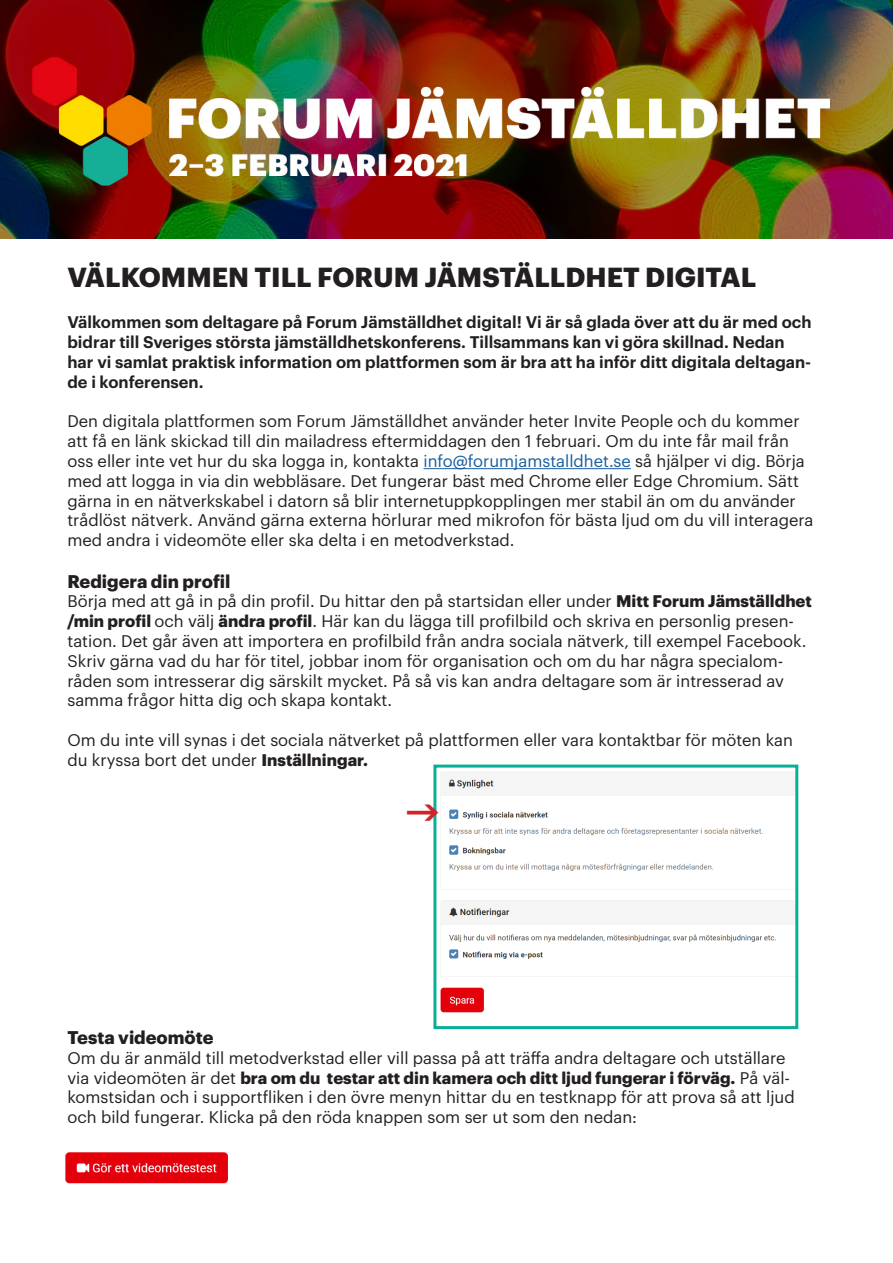
<style>
.page{position:relative;width:893px;height:1263px;background:#fff}
.page>*{position:absolute;margin:0;border:0;box-sizing:border-box;transform-origin:0 0}
.t1{font:700 27px "Graphik";color:#231f20}
.t2{font:700 18px "Graphik";color:#231f20}
.t3{font:16.5px/19.8px "Graphik";color:#231f20}
.t4{font:600 16.5px/19.8px "Graphik";color:#231f20}
.s1{color:#175d9e}
.s2{font-weight:700}
</style>
<div class="page">
<img style="left:0;top:0;width:893px;height:238px">
<hr style="left:424px;top:468px;width:207px;height:1px;background:#175d9e">
<img style="left:440px;top:771px;width:354px;height:242px">
<div style="left:433px;top:764px;width:365px;height:265px;border:3px solid #08af97"></div>
<img style="left:65px;top:1152px;width:163px;height:32px">
<svg style="left:433px;top:804px;width:4px;height:16px"></svg>
<p class="t1" style="left:67px;top:256px;width:690px">VÄLKOMMEN TILL FORUM JÄMSTÄLLDHET DIGITAL</p>
<p class="t4" style="left:67px;top:311px;width:746px">Välkommen som deltagare på Forum Jämställdhet digital! Vi är så glada över att du är med och bidrar till Sveriges största jämställdhetskonferens. Tillsammans kan vi göra skillnad. Nedan har vi samlat praktisk information om plattformen som är bra att ha inför ditt digitala deltagan&shy;de i konferensen.</p>
<p class="t3" style="left:67px;top:410px;width:747px">Den digitala plattformen som Forum Jämställdhet använder heter Invite People och du kommer att få en länk skickad till din mailadress eftermiddagen den 1 februari. Om du inte får mail från oss eller inte vet hur du ska logga in, kontakta <span class="s1">info@forumjamstalldhet.se</span> så hjälper vi dig. Börja med att logga in via din webbläsare. Det fungerar bäst med Chrome eller Edge Chromium. Sätt gärna in en nätverkskabel i datorn så blir internetuppkopplingen mer stabil än om du använder trådlöst nätverk. Använd gärna externa hörlurar med mikrofon för bästa ljud om du vill interagera med andra i videomöte eller ska delta i en metodverkstad.</p>
<p class="t2" style="left:67px;top:567px;width:164px">Redigera din profil</p>
<p class="t3" style="left:67px;top:590px;width:746px">Börja med att gå in på din profil. Du hittar den på startsidan eller under <span class="s2">Mitt Forum Jämställdhet /min profil</span> och välj <span class="s2">ändra profil</span>. Här kan du lägga till profilbild och skriva en personlig presen&shy;tation. Det går även att importera en profilbild från andra sociala nätverk, till exempel Facebook.<br>Skriv gärna vad du har för titel, jobbar inom för organisation och om du har några specialom&shy;råden som intresserar dig särskilt mycket. På så vis kan andra deltagare som är intresserad av samma frågor hitta dig och skapa kontakt.</p>
<p class="t3" style="left:67px;top:729px;width:727px">Om du inte vill synas i det sociala nätverket på plattformen eller vara kontaktbar för möten kan du kryssa bort det under <span class="s2">Inställningar.</span></p>
<p class="t2" style="left:67px;top:1023px;width:148px">Testa videomöte</p>
<p class="t3" style="left:67px;top:1046px;width:729px">Om du är anmäld till metodverkstad eller vill passa på att träffa andra deltagare och utställare via videomöten är det <span class="s2">bra om du testar att din kamera och ditt ljud fungerar i förväg.</span> På väl&shy;komstsidan och i supportfliken i den övre menyn hittar du en testknapp för att prova så att ljud och bild fungerar. Klicka på den röda knappen som ser ut som den nedan:</p>
</div>
